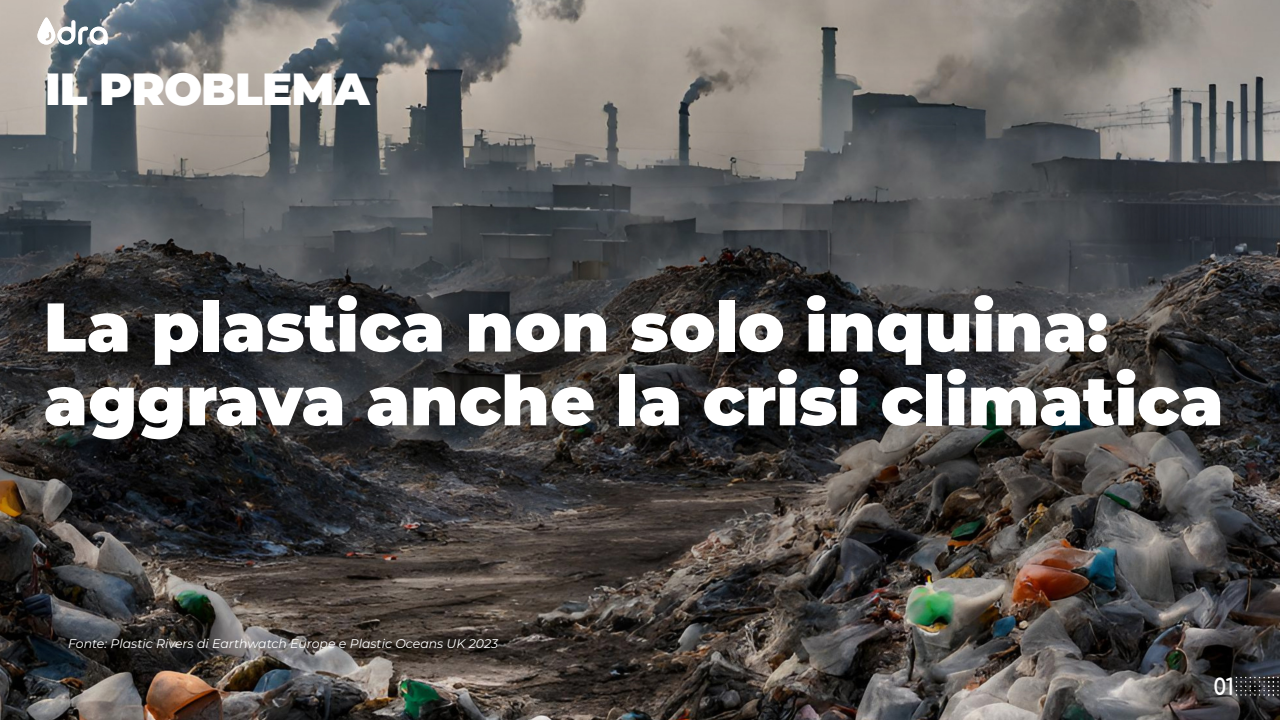
<style>
.page{position:relative;width:1280px;height:720px;background:#fff}
.page>*{position:absolute;margin:0;border:0;box-sizing:border-box;transform-origin:0 0}
.t1{font:900 68.75px "Montserrat";color:#fff}
.t2{font:900 45px "Montserrat";letter-spacing:-.02em;color:#fff}
.t3{font:700 22.5px "Comfortaa";color:#fff}
.t4{font:italic 12.5px "Montserrat";color:#fff}
</style>
<div class="page">
<img style="left:0;top:0;width:1280px;height:720px">
<svg style="left:37px;top:17px;width:70px;height:28px"></svg>
<svg style="left:1236px;top:677px;width:43px;height:19px"></svg>
<p class="t2" style="left:45px;top:59px;width:326px">IL PROBLEMA</p>
<p class="t1" style="left:44px;top:281px;width:1066px">La plastica non solo inquina:</p>
<p class="t1" style="left:44px;top:355px;width:1181px">aggrava anche la crisi climatica</p>
<p class="t4" style="left:68px;top:635px;width:432px">Fonte: Plastic Rivers di Earthwatch Europe e Plastic Oceans UK 2023</p>
<p class="t3" style="left:1213px;top:666px;width:22px">01</p>
</div>
